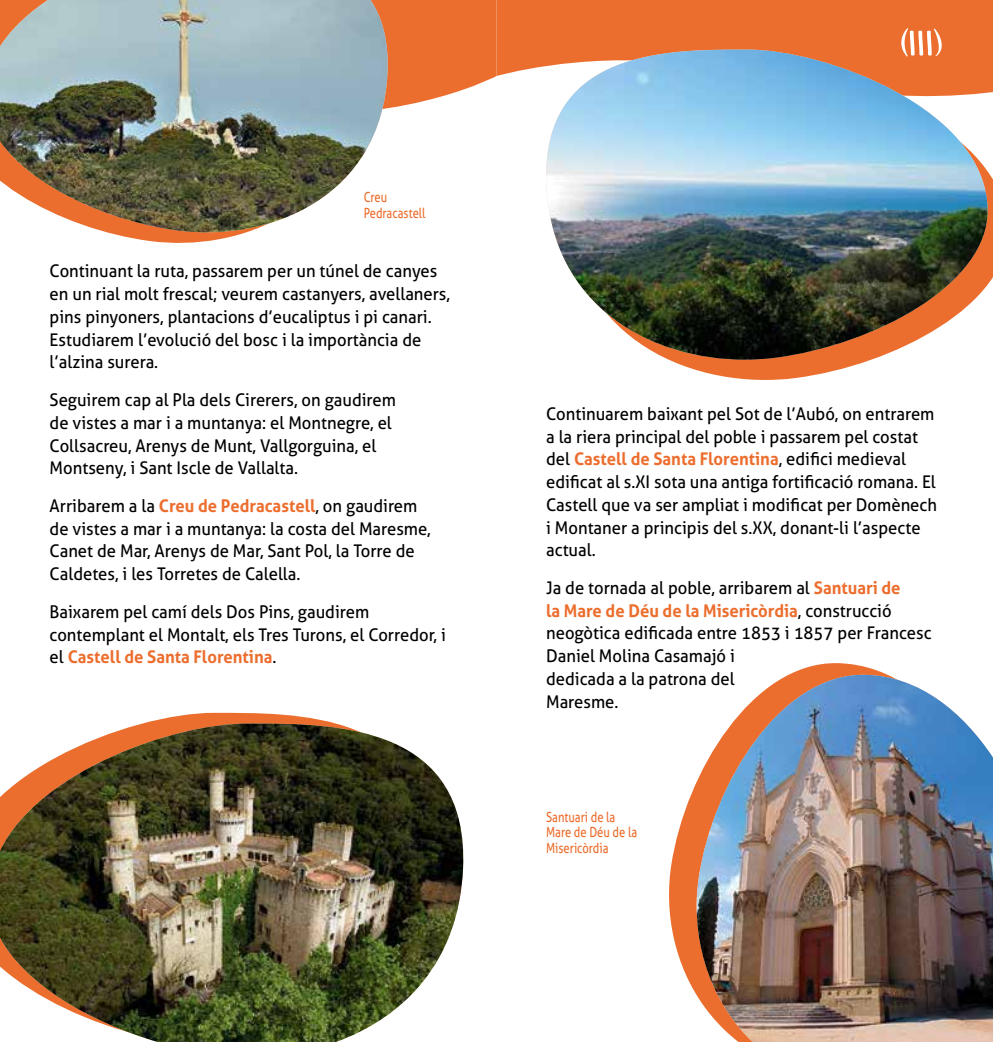
<style>
.page{position:relative;width:993px;height:1042px;background:#fff}
.page>*{position:absolute;margin:0;border:0;box-sizing:border-box;transform-origin:0 0}
.t1{font:52.5px "Georgina";color:#fff}
.t2{font:17.5px/22.8px "Aller";color:#000;scale:.95 1}
.t3{font:14px/15.8px "Aller";color:#ec6e2e;scale:.8 1}
.s1{font-weight:700;color:#ec6e2e}
</style>
<div class="page">
<svg style="left:393px;top:0;width:103px;height:108px;background:#ee8048"></svg>
<div style="left:496px;top:0;width:496px;height:77px;background:#ec6e2e"></div>
<svg style="left:700px;top:67px;width:292px;height:313px"></svg>
<svg style="left:540px;top:47px;width:448px;height:324px"></svg>
<img style="left:544px;top:50px;width:444px;height:310px">
<svg style="left:114px;top:0;width:279px;height:242px"></svg>
<img style="left:0;top:0;width:389px;height:234px">
<svg style="left:157px;top:712px;width:163px;height:8px"></svg>
<img style="left:0;top:723px;width:464px;height:319px">
<svg style="left:669px;top:663px;width:215px;height:307px"></svg>
<svg style="left:684px;top:673px;width:204px;height:318px;fill:#ec6e2e"></svg>
<img style="left:694px;top:675px;width:298px;height:367px">
<p class="t3" style="left:363px;top:189px;width:79px">Creu<br>Pedracastell</p>
<p class="t2" style="left:50px;top:260px;width:423px">Continuant la ruta, passarem per un túnel de canyes en un rial molt frescal; veurem castanyers, avellaners, pins pinyoners, plantacions d’eucaliptus i pi canari.<br>Estudiarem l’evolució del bosc i la importància de l’alzina surera.</p>
<p class="t2" style="left:50px;top:388px;width:366px">Seguirem cap al Pla dels Cirerers, on gaudirem de vistes a mar i a muntanya: el Montnegre, el Collsacreu, Arenys de Munt, Vallgorguina, el Montseny, i Sant Iscle de Vallalta.</p>
<p class="t2" style="left:50px;top:494px;width:402px">Arribarem a la <span class="s1">Creu de Pedracastell</span>, on gaudirem de vistes a mar i a muntanya: la costa del Maresme, Canet de Mar, Arenys de Mar, Sant Pol, la Torre de Caldetes, i les Torretes de Calella.</p>
<p class="t2" style="left:50px;top:600px;width:418px">Baixarem pel camí dels Dos Pins, gaudirem contemplant el Montalt, els Tres Turons, el Corredor, i el <span class="s1">Castell de Santa Florentina</span>.</p>
<h1 class="t1" style="left:899px;top:22px;width:44px">(111)</h1>
<p class="t2" style="left:546px;top:402px;width:413px">Continuarem baixant pel Sot de l’Aubó, on entrarem a la riera principal del poble i passarem pel costat del <span class="s1">Castell de Santa Florentina</span>, edifici medieval edificat al s.XI sota una antiga fortificació romana. El Castell que va ser ampliat i modificat per Domènech i Montaner a principis del s.XX, donant-li l’aspecte actual.</p>
<p class="t2" style="left:546px;top:576px;width:407px">Ja de tornada al poble, arribarem al <span class="s1">Santuari de<br>la Mare de Déu de la Misericòrdia</span>, construcció neogòtica edificada entre 1853 i 1857 per Francesc Daniel Molina Casamajó i<br>dedicada a la patrona del<br>Maresme.</p>
<p class="t3" style="left:546px;top:809px;width:115px">Santuari de la<br>Mare de Déu de la<br>Misericòrdia</p>
</div>
